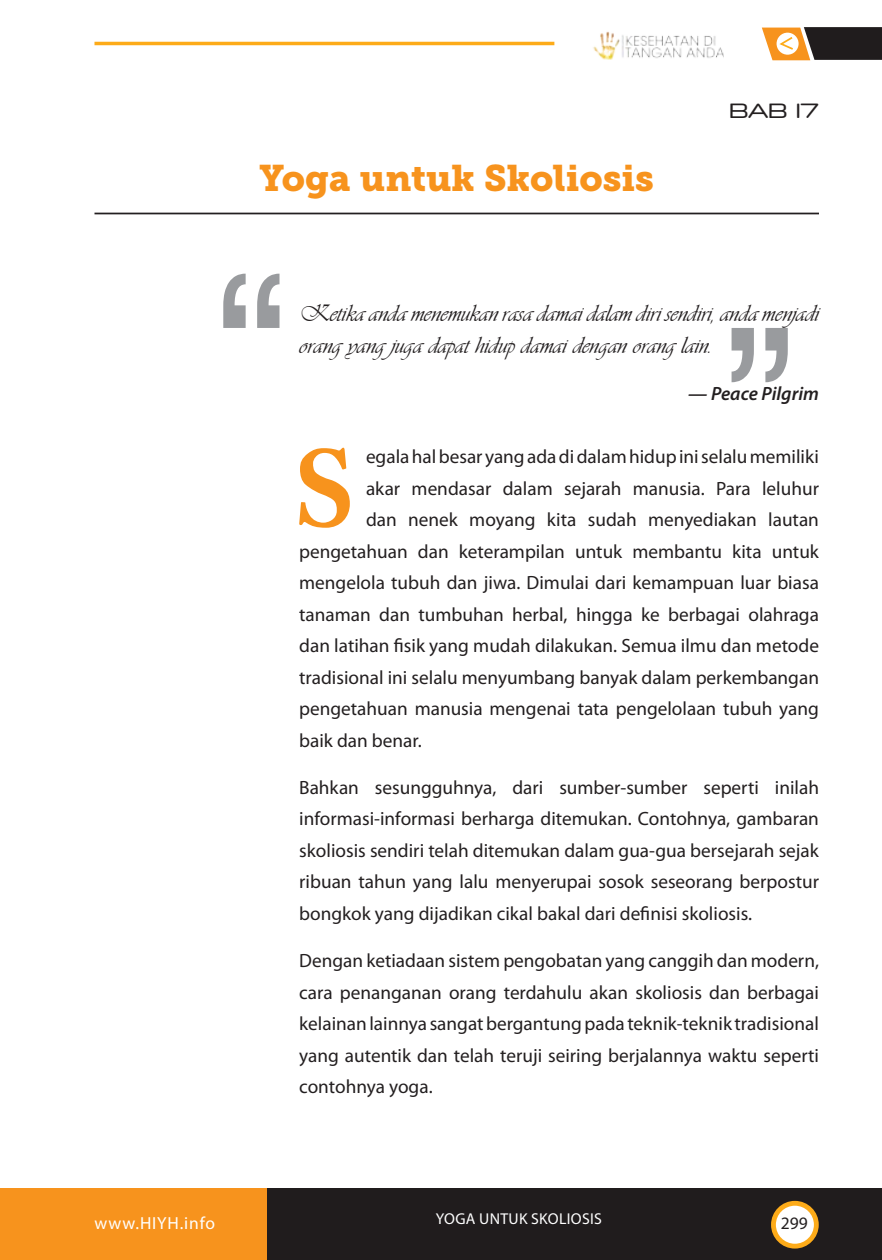
<style>
.page{position:relative;width:882px;height:1260px;background:#fff}
.page>*{position:absolute;margin:0;border:0;box-sizing:border-box;transform-origin:0 0}
.t1{font:700 107.8px "Adobe Caslon Pro";color:#f7931d}
.t2{font:36.75px "Museo Slab 900";color:#f7931d}
.t3{font:24.5px/31.5px "Vivaldii";color:#231f20}
.t4{font:21px "Neuropol X Rg";color:#231f20}
.t5{font:19.25px/31.5px "Myriad Pro";color:#231f20;text-align:justify}
.t6{font:italic 600 19.25px "Myriad Pro";color:#231f20}
.t7{font:17.5px "Myriad Pro";letter-spacing:.05em;color:#fff}
.t8{font:17.5px "Myriad Pro";color:#231f20}
.t9{font:15.75px "Myriad Pro";color:#fff}
</style>
<div class="page">
<div style="left:267px;top:1188px;width:615px;height:72px;background:#201c1d"></div>
<div style="left:0;top:1188px;width:267px;height:72px;background:#f7931d"></div>
<hr style="left:94px;top:42px;width:460px;height:3px;background:#fdab19">
<svg style="left:762px;top:27px;width:120px;height:33px;background:#765d43"></svg>
<div style="left:773px;top:1203px;width:43px;height:43px;background:#fff;border-radius:50%"></div>
<div style="left:771px;top:1201px;width:48px;height:48px;border:5px solid #fdab19;border-radius:50%"></div>
<img style="left:593px;top:31px;width:131px;height:28px">
<hr style="left:94px;top:213px;width:725px;height:1px;background:#231f20">
<svg style="left:223px;top:274px;width:57px;height:54px"></svg>
<svg style="left:732px;top:328px;width:56px;height:54px"></svg>
<h2 class="t2" style="left:260px;top:157px;width:396px">Yoga untuk Skoliosis</h2>
<p class="t4" style="left:729px;top:98px;width:91px">BAB 17</p>
<p class="t3" style="left:299px;top:298px;width:521px">Ketika anda menemukan rasa damai dalam diri sendiri, anda menjadi orang yang juga dapat hidup damai dengan orang lain.</p>
<p class="t6" style="left:688px;top:381px;width:132px">— Peace Pilgrim</p>
<h1 class="t1" style="left:293px;top:426px;width:63px">S</h1>
<p class="t5" style="left:366px;top:441px;width:454px">egala hal besar yang ada di dalam hidup ini selalu memiliki</p>
<p class="t5" style="left:366px;top:472px;width:455px">akar mendasar dalam sejarah manusia. Para leluhur</p>
<p class="t5" style="left:366px;top:504px;width:454px">dan nenek moyang kita sudah menyediakan lautan</p>
<p class="t5" style="left:299px;top:535px;width:521px">pengetahuan dan keterampilan untuk membantu kita untuk</p>
<p class="t5" style="left:299px;top:567px;width:521px">mengelola tubuh dan jiwa. Dimulai dari kemampuan luar biasa</p>
<p class="t5" style="left:299px;top:598px;width:521px">tanaman dan tumbuhan herbal, hingga ke berbagai olahraga</p>
<p class="t5" style="left:299px;top:630px;width:521px">dan latihan fisik yang mudah dilakukan. Semua ilmu dan metode</p>
<p class="t5" style="left:299px;top:661px;width:521px">tradisional ini selalu menyumbang banyak dalam perkembangan</p>
<p class="t5" style="left:299px;top:693px;width:521px">pengetahuan manusia mengenai tata pengelolaan tubuh yang</p>
<p class="t5" style="left:299px;top:724px;width:124px">baik dan benar.</p>
<p class="t5" style="left:299px;top:771px;width:521px">Bahkan sesungguhnya, dari sumber-sumber seperti inilah informasi-informasi berharga ditemukan. Contohnya, gambaran skoliosis sendiri telah ditemukan dalam gua-gua bersejarah sejak ribuan tahun yang lalu menyerupai sosok seseorang berpostur bongkok yang dijadikan cikal bakal dari definisi skoliosis.</p>
<p class="t5" style="left:299px;top:945px;width:521px">Dengan ketiadaan sistem pengobatan yang canggih dan modern, cara penanganan orang terdahulu akan skoliosis dan berbagai kelainan lainnya sangat bergantung pada teknik-teknik tradisional yang autentik dan telah teruji seiring berjalannya waktu seperti contohnya yoga.</p>
<p class="t7" style="left:94px;top:1212px;width:122px">www.HIYH.info</p>
<p class="t9" style="left:436px;top:1209px;width:11px">Yoga</p>
<p class="t9" style="left:479px;top:1209px;width:11px">untuk</p>
<p class="t9" style="left:531px;top:1209px;width:17px">Skoliosis</p>
<p class="t8" style="left:781px;top:1212px;width:28px">299</p>
</div>
